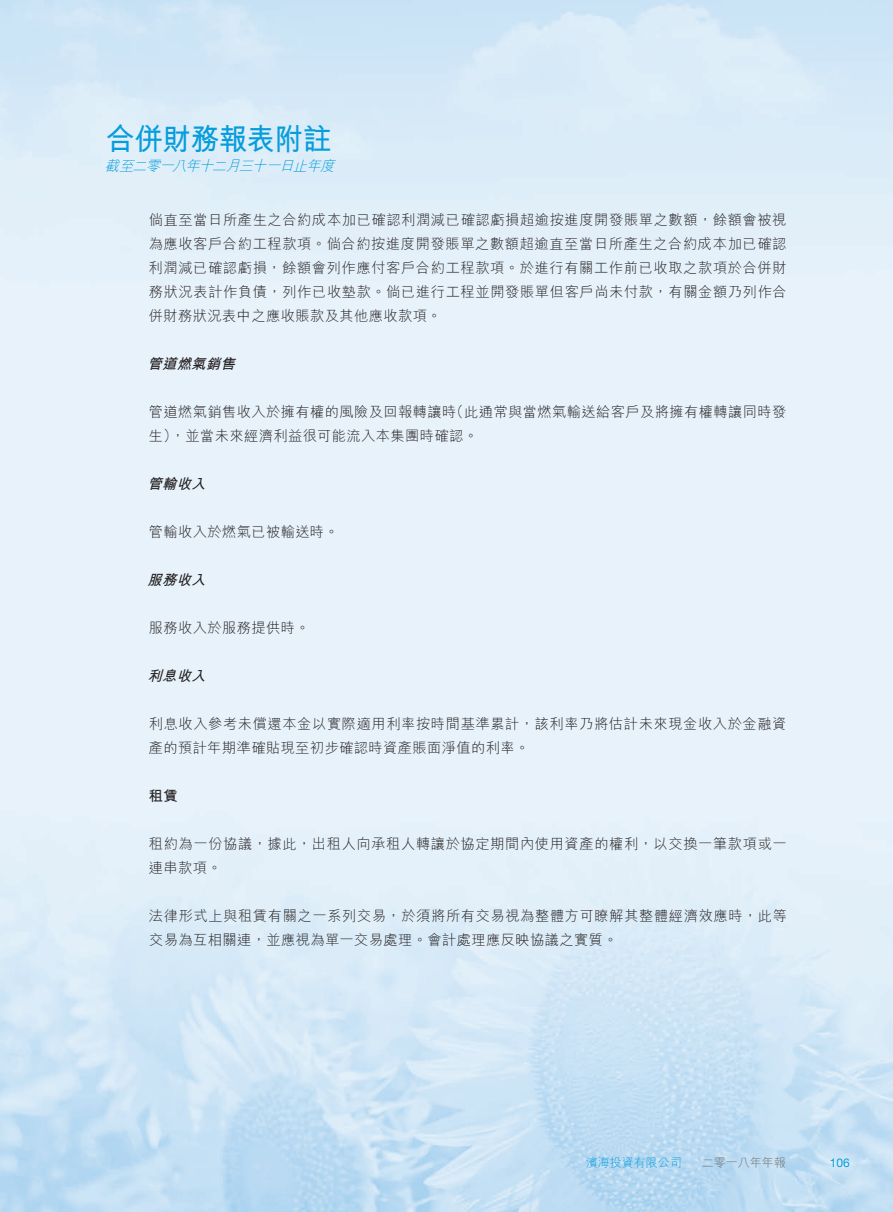
<style>
.page{position:relative;width:893px;height:1212px;background:#fff}
.page>*{position:absolute;margin:0;border:0;box-sizing:border-box;transform-origin:0 0}
.t1{font:700 30px "M Hei HK";letter-spacing:-.015em;color:#069ddc;scale:.95 1}
.t2{font:300 14.25px/24px "M Hei HK";letter-spacing:.03em;color:#231f20}
.t3{font:italic 700 14.25px "M Hei HK";color:#231f20}
.t4{font:italic 300 14.25px "M Hei HK";color:#069ddc}
.t5{font:700 14.25px "M Hei HK";color:#231f20}
.t6{font:300 12px "M Hei HK";color:#069ddc}
.t7{font:300 12px "M Hei HK";color:#6c6d70}
.t8{font:12px "Helvetica Neue";color:#069ddc}
</style>
<div class="page">
<img style="left:0;top:0;width:1px;height:1212px">
<h1 class="t1" style="left:106px;top:117px;width:239px">合併財務報表附註</h1>
<p class="t4" style="left:105px;top:156px;width:236px">截至二零一八年十二月三十一日止年度</p>
<p class="t2" style="left:149px;top:208px;width:640px;text-align:justify">倘直至當日所產生之合約成本加已確認利潤減已確認虧損超逾按進度開發賬單之數額，餘額會被視為應收客戶合約工程款項。倘合約按進度開發賬單之數額超逾直至當日所產生之合約成本加已確認利潤減已確認虧損，餘額會列作應付客戶合約工程款項。於進行有關工作前已收取之款項於合併財務狀況表計作負債，列作已收墊款。倘已進行工程並開發賬單但客戶尚未付款，有關金額乃列作合併財務狀況表中之應收賬款及其他應收款項。</p>
<p class="t3" style="left:147px;top:354px;width:94px">管道燃氣銷售</p>
<p class="t2" style="left:450px;top:400px;width:338px">（此通常與當燃氣輸送給客戶及將擁有權轉讓同時發</p>
<p class="t2" style="left:149px;top:400px;width:331px">管道燃氣銷售收入於擁有權的風險及回報轉讓時<br>生，）並當未來經濟利益很可能流入本集團時確認。</p>
<p class="t3" style="left:147px;top:474px;width:65px">管輸收入</p>
<p class="t2" style="left:149px;top:520px;width:192px">管輸收入於燃氣已被輸送時。</p>
<p class="t3" style="left:147px;top:570px;width:65px">服務收入</p>
<p class="t2" style="left:149px;top:616px;width:162px">服務收入於服務提供時。</p>
<p class="t3" style="left:147px;top:666px;width:65px">利息收入</p>
<p class="t2" style="left:149px;top:712px;width:639px">利息收入參考未償還本金以實際適用利率按時間基準累計，該利率乃將估計未來現金收入於金融資產的預計年期準確貼現至初步確認時資產賬面淨值的利率。</p>
<p class="t5" style="left:149px;top:786px;width:30px">租賃</p>
<p class="t2" style="left:149px;top:832px;width:639px">租約為一份協議，據此，出租人向承租人轉讓於協定期間內使用資產的權利，以交換一筆款項或一連串款項。</p>
<p class="t2" style="left:149px;top:904px;width:640px">法律形式上與租賃有關之一系列交易，於須將所有交易視為整體方可瞭解其整體經濟效應時，此等交易為互相關連，並應視為單一交易處理。會計處理應反映協議之實質。</p>
<p class="t6" style="left:586px;top:1154px;width:97px">濱海投資有限公司</p>
<p class="t7" style="left:702px;top:1154px;width:85px">二零一八年年報</p>
<p class="t8" style="left:830px;top:1155px;width:22px">106</p>
</div>
